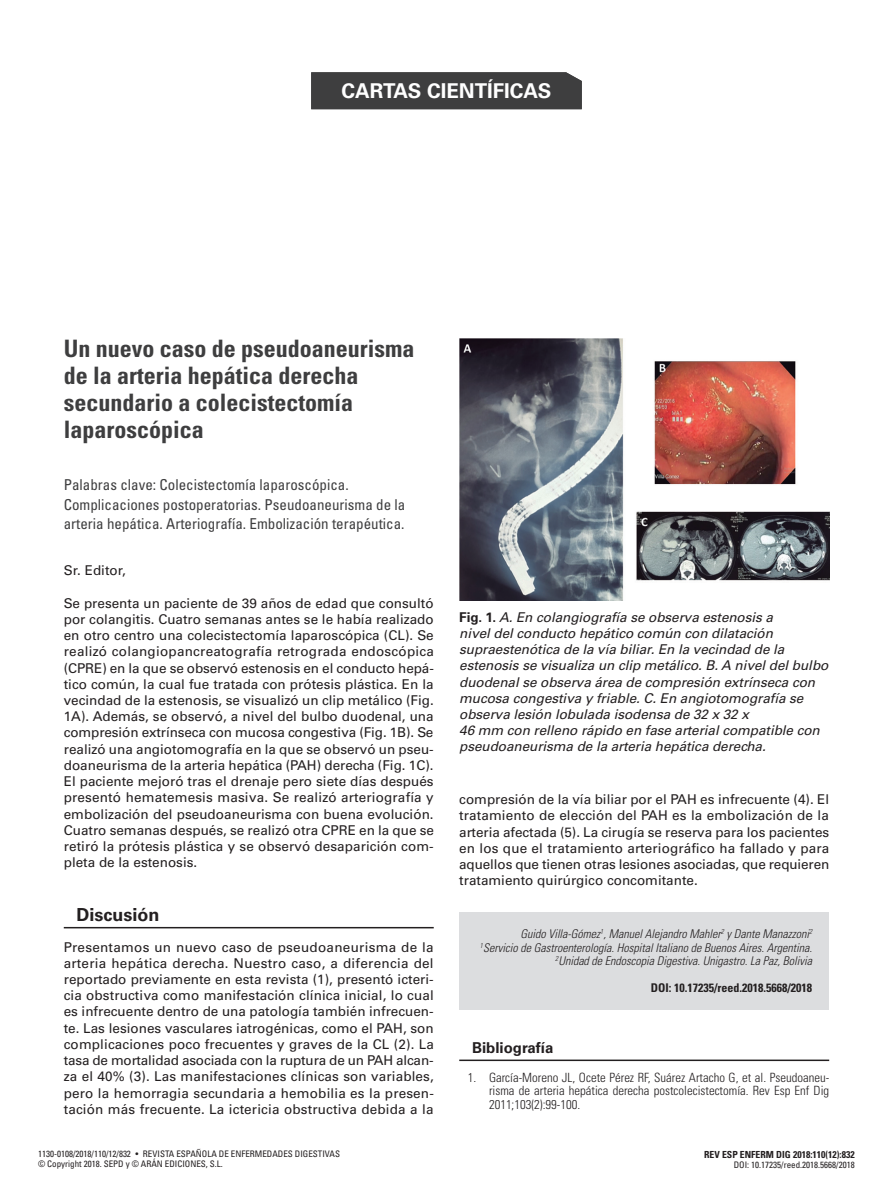
<style>
.page{position:relative;width:893px;height:1191px;background:#fff}
.page>*{position:absolute;margin:0;border:0;box-sizing:border-box;transform-origin:0 0}
.t1{font:700 condensed 24px/27px "Univers";color:#3e3e3f}
.t2{font:700 20.4px "Univers";color:#fff}
.t3{font:700 18px "Univers";color:#231f20}
.t4{font:condensed 15px/19.5px "Univers";color:#3e3e3f}
.t5{font:700 15px "Univers";color:#231f20}
.t6{font:13.5px/16.2px "Univers";letter-spacing:.005em;color:#231f20;text-align:justify}
.t7{font:italic 13.5px/16.2px "Univers";letter-spacing:-.005em;color:#231f20}
.t8{font:300 condensed 12.75px/13.5px "Univers";color:#231f20;text-align:justify}
.t9{font:italic 300 condensed 12px/13.5px "Univers";color:#231f20;text-align:right}
.t10{font:700 condensed 12px "Univers";color:#231f20}
.t11{font:700 condensed 9.75px "Univers";color:#231f20}
.t12{font:condensed 9px/10.4px "Univers";color:#231f20}
.s1{font-weight:700;font-style:normal}
</style>
<div class="page">
<div style="left:311px;top:72px;width:271px;height:37px;background:#3e3e3f"></div>
<hr style="left:64px;top:927px;width:370px;height:1px;background:#231f20">
<hr style="left:459px;top:1059px;width:370px;height:2px;background:#231f20">
<div style="left:459px;top:911px;width:370px;height:98px;background:#dcdddf"></div>
<img style="left:459px;top:338px;width:370px;height:262px">
<h2 class="t2" style="left:341px;top:79px;width:211px">CARTAS CIENTÍFICAS</h2>
<h2 class="t2" style="left:352px;top:79px;width:191px">CARTAS AL EDITOR</h2>
<h1 class="t1" style="left:64px;top:335px;width:352px">Un nuevo caso de pseudoaneurisma de la arteria hepática derecha secundario a colecistectomía laparoscópica</h1>
<p class="t4" style="left:64px;top:475px;width:343px">Palabras clave: Colecistectomía laparoscópica.<br>Complicaciones postoperatorias. Pseudoaneurisma de la arteria hepática. Arteriografía. Embolización terapéutica.</p>
<p class="t6" style="left:64px;top:562px;width:64px">Sr. Editor,</p>
<p class="t6" style="left:64px;top:595px;width:372px">Se presenta un paciente de 39 años de edad que consultó por colangitis. Cuatro semanas antes se le había realizado en otro centro una colecistectomía laparoscópica (CL). Se realizó colangiopancreatografía retrograda endoscópica (CPRE) en la que se observó estenosis en el conducto hepá&shy;tico común, la cual fue tratada con prótesis plástica. En la vecindad de la estenosis, se visualizó un clip metálico (Fig.<br>1A). Además, se observó, a nivel del bulbo duodenal, una compresión extrínseca con mucosa congestiva (Fig. 1B). Se realizó una angiotomografía en la que se observó un pseu&shy;doaneurisma de la arteria hepática (PAH) derecha (Fig. 1C).<br>El paciente mejoró tras el drenaje pero siete días después presentó hematemesis masiva. Se realizó arteriografía y embolización del pseudoaneurisma con buena evolución.<br>Cuatro semanas después, se realizó otra CPRE en la que se retiró la prótesis plástica y se observó desaparición com&shy;pleta de la estenosis.</p>
<h3 class="t3" style="left:77px;top:903px;width:84px">Discusión</h3>
<p class="t6" style="left:64px;top:938px;width:372px">Presentamos un nuevo caso de pseudoaneurisma de la arteria hepática derecha. Nuestro caso, a diferencia del reportado previamente en esta revista (1), presentó icteri&shy;cia obstructiva como manifestación clínica inicial, lo cual es infrecuente dentro de una patología también infrecuen&shy;te. Las lesiones vasculares iatrogénicas, como el PAH, son complicaciones poco frecuentes y graves de la CL (2). La tasa de mortalidad asociada con la ruptura de un PAH alcan&shy;za el 40% (3). Las manifestaciones clínicas son variables, pero la hemorragia secundaria a hemobilia es la presen&shy;tación más frecuente. La ictericia obstructiva debida a la</p>
<p class="t7" style="left:459px;top:609px;width:371px"><span class="s1">Fig. 1.</span> A. En colangiografía se observa estenosis a<br>nivel del conducto hepático común con dilatación supraestenótica de la vía biliar. En la vecindad de la estenosis se visualiza un clip metálico. B. A nivel del bulbo duodenal se observa área de compresión extrínseca con mucosa congestiva y friable. C. En angiotomografía se observa lesión lobulada isodensa de 32 x 32 x<br>46 mm con relleno rápido en fase arterial compatible con pseudoaneurisma de la arteria hepática derecha.</p>
<p class="t6" style="left:459px;top:791px;width:372px">compresión de la vía biliar por el PAH es infrecuente (4). El tratamiento de elección del PAH es la embolización de la arteria afectada (5). La cirugía se reserva para los pacientes en los que el tratamiento arteriográfico ha fallado y para aquellos que tienen otras lesiones asociadas, que requieren tratamiento quirúrgico concomitante.</p>
<p class="t9" style="left:480px;top:927px;width:334px">Guido Villa-Gómez<sup>1</sup>, Manuel Alejandro Mahler<sup>2</sup> y Dante Manazzoni<sup>2<br>1</sup>Servicio de Gastroenterología. Hospital Italiano de Buenos Aires. Argentina.<br><sup>2</sup>Unidad de Endoscopia Digestiva. Unigastro. La Paz, Bolivia</p>
<p class="t10" style="left:651px;top:980px;width:163px">DOI: 10.17235/reed.2018.5668/2018</p>
<p class="t5" style="left:472px;top:1039px;width:83px">Bibliografía</p>
<p class="t8" style="left:489px;top:1070px;width:342px;text-indent:-21px">1. García-Moreno JL, Ocete Pérez RF, Suárez Artacho G, et al. Pseudoaneu&shy;risma de arteria hepática derecha postcolecistectomía. Rev Esp Enf Dig 2011;103(2):99-100.</p>
<p class="t12" style="left:38px;top:1148px;width:303px">1130-0108/2018/110/12/832 • REVISTA ESPAÑOLA DE ENFERMEDADES DIGESTIVAS © Copyright 2018. SEPD y © ARÁN EDICIONES, S.L.</p>
<p class="t11" style="left:704px;top:1148px;width:152px">REV ESP ENFERM DIG 2018:110(12):832</p>
<p class="t12" style="left:734px;top:1159px;width:122px">DOI: 10.17235/reed.2018.5668/2018</p>
</div>
